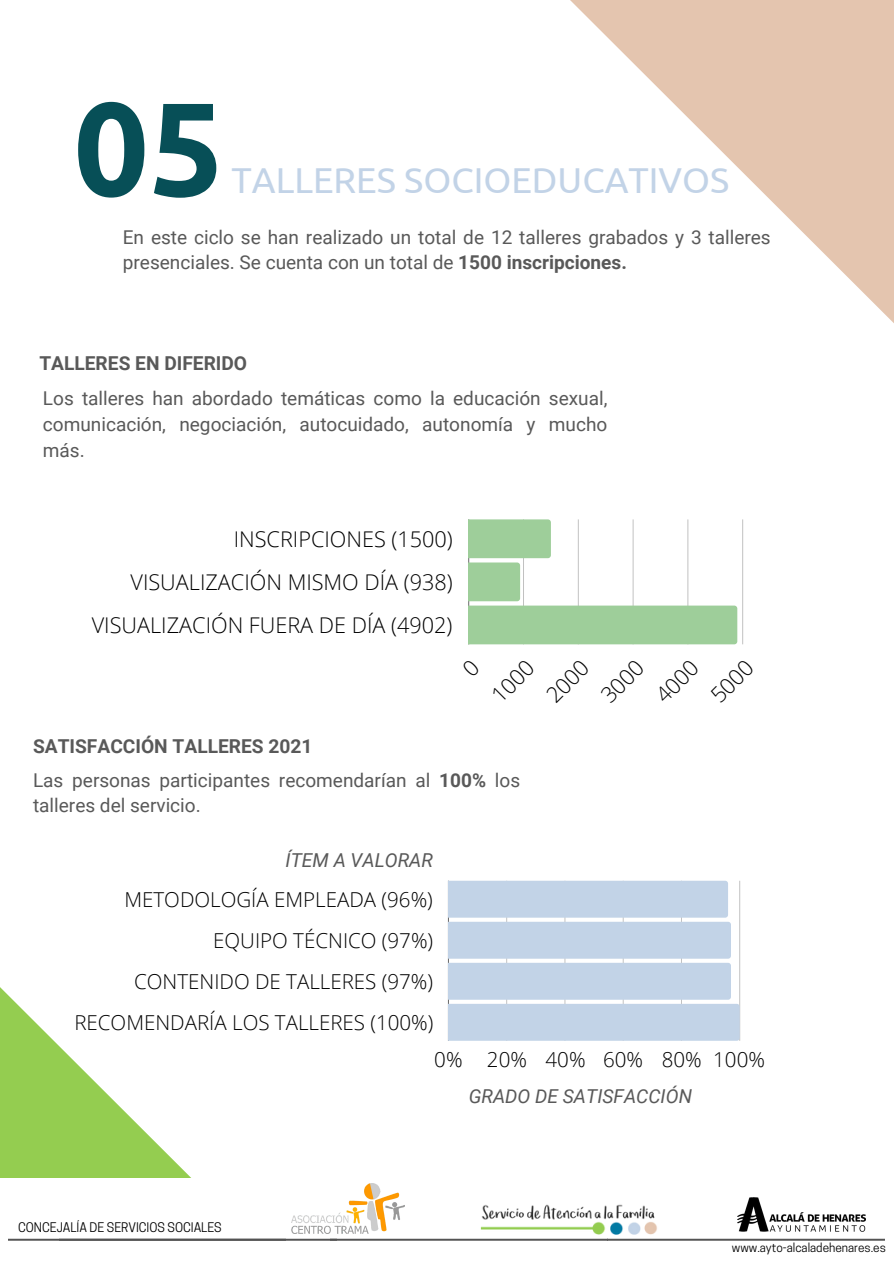
<style>
.page{position:relative;width:894px;height:1264px;background:#fff}
.page>*{position:absolute;margin:0;border:0;box-sizing:border-box;transform-origin:0 0}
.t1{font:700 132.3px "Ubuntu";color:#074f57}
.t2{font:36px "Ubuntu";color:#c2d3e7}
.t3{font:300 21.6px/43px "Open Sans";color:#000;text-align:right}
.t4{font:300 20.55px/41px "Open Sans";color:#000;text-align:right}
.t5{font:700 19.2px "Roboto";color:#595959}
.t6{font:italic 19.2px "Roboto";color:#595959}
.t7{font:19.05px/25.8px "Roboto";color:#595959}
.t8{font:12.45px "Cooper Hewitt";color:#000}
.t9{font:11.85px "Cooper Hewitt";color:#000}
.s1{font-weight:700}
</style>
<div class="page">
<svg style="left:570px;top:0;width:323px;height:322px"></svg>
<svg style="left:0;top:987px;width:467px;height:191px"></svg>
<img style="left:480px;top:1204px;width:177px;height:28px">
<img style="left:737px;top:1197px;width:128px;height:35px">
<img style="left:292px;top:1183px;width:112px;height:49px">
<svg style="left:9px;top:1232px;width:875px;height:9px"></svg>
<hr style="left:742px;top:519px;width:1px;height:125px;background:#000">
<svg style="left:468px;top:519px;width:269px;height:125px"></svg>
<hr style="left:739px;top:880px;width:1px;height:160px;background:#000">
<svg style="left:448px;top:880px;width:291px;height:160px;background:#c8d7e9"></svg>
<h4 class="t1" style="left:74px;top:72px;width:152px">05</h4>
<h4 class="t2" style="left:231px;top:159px;width:499px">TALLERES SOCIOEDUCATIVOS</h4>
<h3 class="t7" style="left:123px;top:224px;width:649px">En este ciclo se han realizado un total de 12 talleres grabados y 3 talleres presenciales. Se cuenta con un total de <span class="s1">1500 inscripciones.</span></h3>
<h3 class="t5" style="left:39px;top:352px;width:209px">TALLERES EN DIFERIDO</h3>
<p class="t7" style="left:43px;top:386px;width:566px;text-align:justify">Los talleres han abordado temáticas como la educación sexual, comunicación, negociación, autocuidado, autonomía y mucho más.</p>
<p class="t3" style="left:92px;top:517px;width:362px">INSCRIPCIONES (1500)<br>VISUALIZACIÓN MISMO DÍA (938)<br>VISUALIZACIÓN FUERA DE DÍA (4902)</p>
<p class="t5" style="left:33px;top:734px;width:281px">SATISFACCIÓN TALLERES 2021</p>
<p class="t3" style="left:479px;top:683px;width:51px;rotate:-45deg">1000</p>
<p class="t3" style="left:534px;top:683px;width:51px;rotate:-45deg">2000</p>
<p class="t3" style="left:589px;top:683px;width:51px;rotate:-45deg">3000</p>
<p class="t3" style="left:644px;top:683px;width:51px;rotate:-45deg">4000</p>
<p class="t3" style="left:698px;top:683px;width:51px;rotate:-45deg">5000</p>
<p class="t7" style="left:33px;top:767px;width:488px">Las personas participantes recomendarían al <span class="s1">100%</span> los talleres del servicio.</p>
<h5 class="t6" style="left:285px;top:849px;width:149px">ÍTEM A VALORAR</h5>
<p class="t4" style="left:74px;top:878px;width:360px">METODOLOGÍA EMPLEADA (96%)<br>EQUIPO TÉCNICO (97%)<br>CONTENIDO DE TALLERES (97%)<br>RECOMENDARÍA LOS TALLERES (100%)</p>
<p class="t4" style="left:434px;top:1038px;width:332px">0% 20% 40% 60% 80% 100%</p>
<h2 class="t8" style="left:18px;top:1222px;width:205px">CONCEJALÍA DE SERVICIOS SOCIALES</h2>
<p class="t6" style="left:468px;top:1084px;width:225px">GRADO DE SATISFACCIÓN</p>
<h2 class="t9" style="left:731px;top:1243px;width:155px">www.ayto-alcaladehenares.es</h2>
</div>
